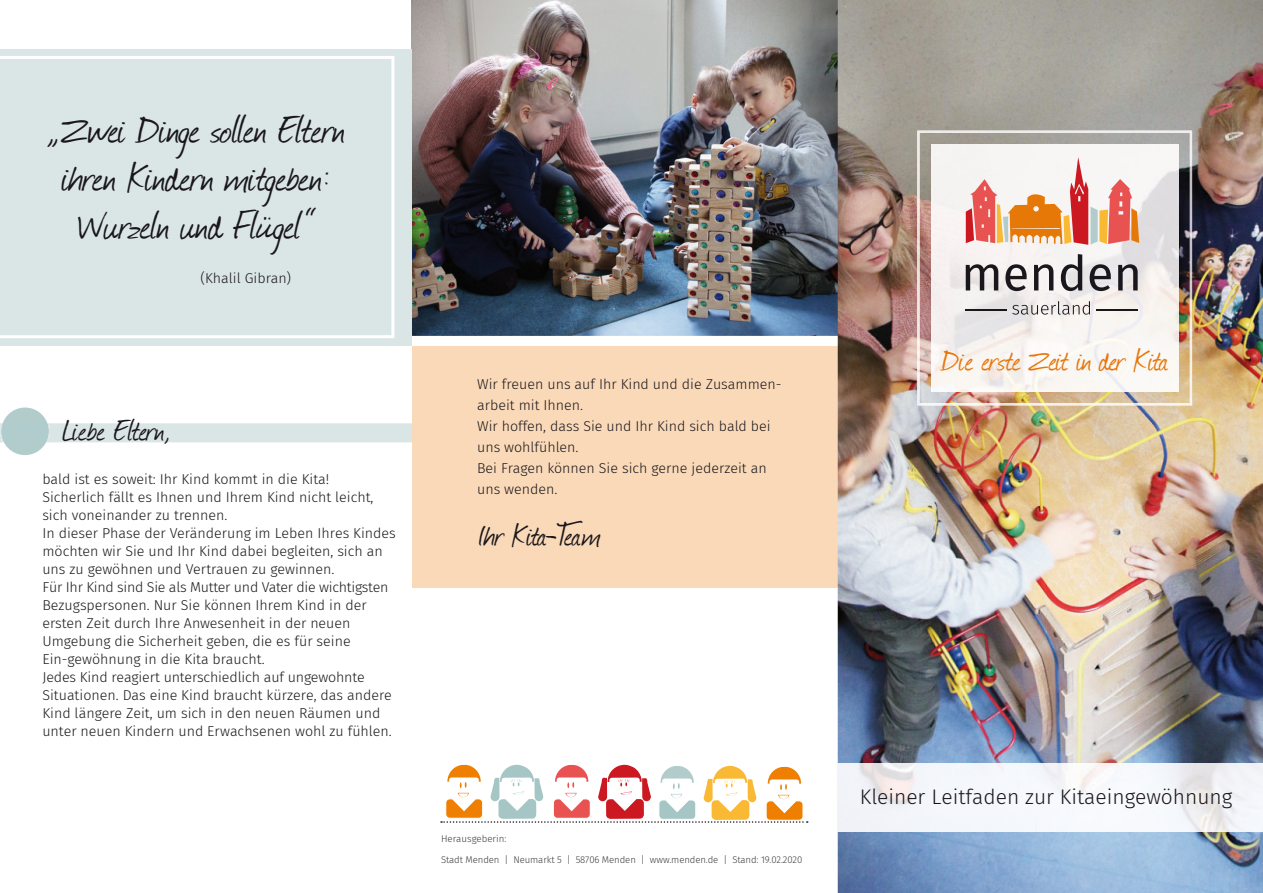
<style>
.page{position:relative;width:1263px;height:893px;background:#fff}
.page>*{position:absolute;margin:0;border:0;box-sizing:border-box;transform-origin:0 0}
.t1{font:46.5px/48px "Journal";letter-spacing:-.01em;color:#1a171c;text-align:center}
.t2{font:36px "Journal";color:#1a171c}
.t3{font:36px "Journal";letter-spacing:-.03em;color:#e87609}
.t4{font:300 21px "Fira Sans";color:#1a171c}
.t5{font:300 14.25px/18px "Fira Sans";color:#1a171c}
.t6{font:300 9.75px/21px "Fira Sans";letter-spacing:-.01em;color:#3e3e40}
</style>
<div class="page">
<img style="left:411px;top:0;width:427px;height:336px">
<div style="left:412px;top:347px;width:426px;height:241px;background:#fad9b8"></div>
<div style="left:832px;top:754px;width:121px;height:98px;background:linear-gradient(to bottom,#fff,#fff)"></div>
<svg style="left:0;top:407px;width:412px;height:48px"></svg>
<div style="left:0;top:49px;width:411px;height:296px;background:#dae5e6"></div>
<svg style="left:0;top:56px;width:394px;height:282px"></svg>
<img style="left:838px;top:0;width:425px;height:893px">
<img style="left:917px;top:131px;width:275px;height:274px">
<svg style="left:966px;top:157px;width:173px;height:88px"></svg>
<svg style="left:966px;top:264px;width:32px;height:26px"></svg>
<svg style="left:1005px;top:264px;width:22px;height:27px"></svg>
<svg style="left:1034px;top:264px;width:19px;height:26px"></svg>
<svg style="left:1061px;top:254px;width:21px;height:37px"></svg>
<svg style="left:1090px;top:264px;width:21px;height:27px"></svg>
<svg style="left:1118px;top:264px;width:20px;height:26px"></svg>
<hr style="left:966px;top:309px;width:41px;height:2px;background:#1a171c">
<hr style="left:1096px;top:309px;width:41px;height:2px;background:#1a171c">
<svg style="left:1012px;top:301px;width:78px;height:14px"></svg>
<img style="left:838px;top:764px;width:425px;height:68px">
<svg style="left:441px;top:765px;width:367px;height:58px"></svg>
<h1 class="t1" style="left:48px;top:105px;width:299px">„Zwei Dinge sollen Eltern ihren Kindern mitgeben:<br>Wurzeln und Flügel“</h1>
<p class="t5" style="left:200px;top:269px;width:92px">(Khalil Gibran)</p>
<h2 class="t2" style="left:62px;top:405px;width:110px">Liebe Eltern,</h2>
<p class="t5" style="left:42px;top:470px;width:355px">bald ist es soweit: Ihr Kind kommt in die Kita!<br>Sicherlich fällt es Ihnen und Ihrem Kind nicht leicht, sich voneinander zu trennen.<br>In dieser Phase der Veränderung im Leben Ihres Kindes möchten wir Sie und Ihr Kind dabei begleiten, sich an uns zu gewöhnen und Vertrauen zu gewinnen.<br>Für Ihr Kind sind Sie als Mutter und Vater die wichtigsten Bezugspersonen. Nur Sie können Ihrem Kind in der ersten Zeit durch Ihre Anwesenheit in der neuen Umgebung die Sicherheit geben, die es für seine Ein-gewöhnung in die Kita braucht.<br>Jedes Kind reagiert unterschiedlich auf ungewohnte Situationen. Das eine Kind braucht kürzere, das andere Kind längere Zeit, um sich in den neuen Räumen und unter neuen Kindern und Erwachsenen wohl zu fühlen.</p>
<p class="t5" style="left:477px;top:373px;width:306px;line-height:21px">Wir freuen uns auf Ihr Kind und die Zusammen&shy;arbeit mit Ihnen.<br>Wir hoffen, dass Sie und Ihr Kind sich bald bei uns wohlfühlen.<br>Bei Fragen können Sie sich gerne jederzeit an uns wenden.</p>
<h2 class="t2" style="left:477px;top:510px;width:125px">Ihr Kita-Team</h2>
<p class="t6" style="left:441px;top:827px;width:363px">Herausgeberin:<br>Stadt Menden | Neumarkt 5 | 58706 Menden | www.menden.de | Stand: 19.02.2020</p>
<h2 class="t3" style="left:941px;top:335px;width:228px">Die erste Zeit in der Kita</h2>
<h3 class="t4" style="left:860px;top:782px;width:374px">Kleiner Leitfaden zur Kitaeingewöhnung</h3>
</div>
